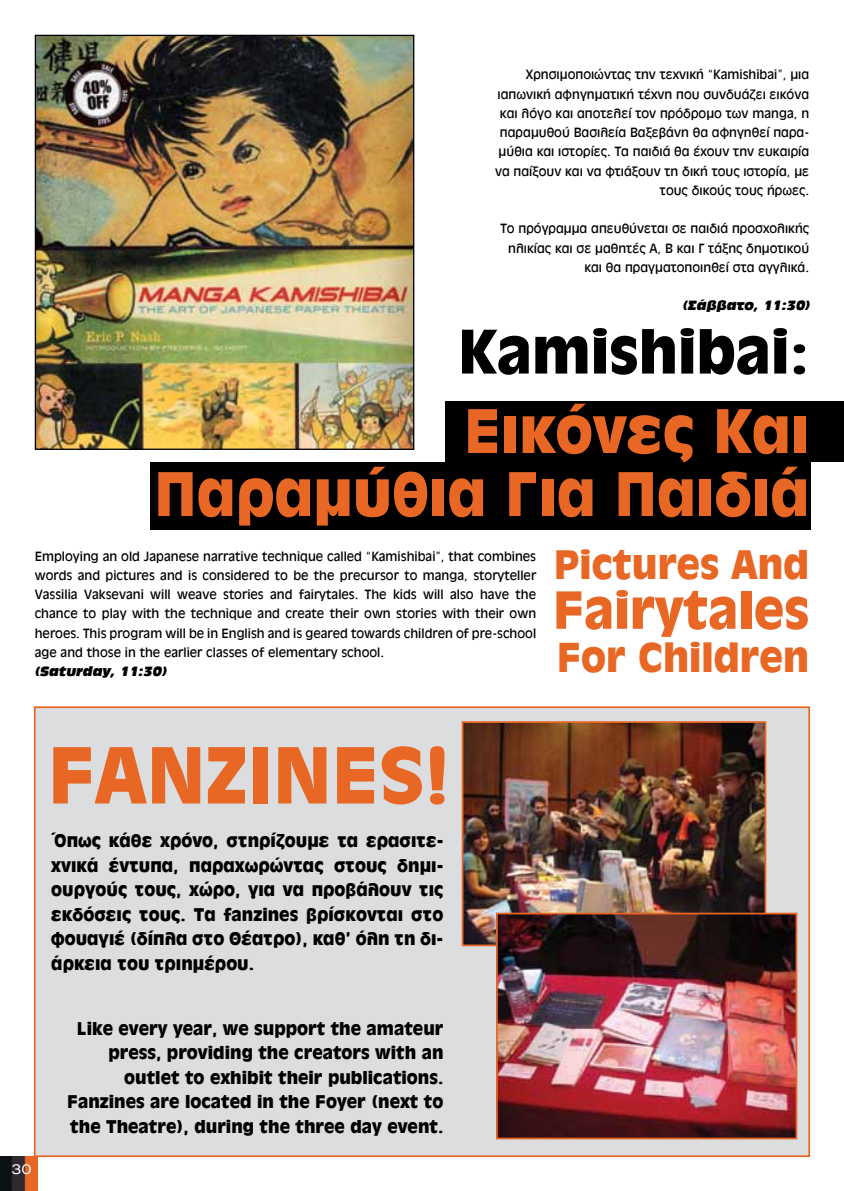
<style>
.page{position:relative;width:844px;height:1191px;background:#fff}
.page>*{position:absolute;margin:0;border:0;box-sizing:border-box;transform-origin:0 0}
.t1{font:900 84.35px "UB Antique Olive";color:#e86725}
.t2{font:900 65.8px/63px "UB Antique Olive";color:#e86725;text-align:right}
.t3{font:900 65.8px "UB Antique Olive";color:#000}
.t4{font:900 56px "UB Antique Olive";color:#e86725}
.t5{font:900 43.75px "UB Antique Olive";color:#e86725}
.t6{font:900 43.05px "UB Antique Olive";color:#e86725}
.t7{font:900 19.25px/24.5px "UB Antique Olive";color:#000;text-align:justify}
.t8{font:14px/19.2px "UB Antique Olive";color:#000;text-align:right}
.t9{font:14px "UB Antique Olive Compact Ita";color:#000}
.t10{font:14px "CF Adaptive Ext";color:#fff}
</style>
<div class="page">
<img style="left:0;top:1156px;width:37px;height:35px">
<img style="left:37px;top:37px;width:375px;height:411px">
<div style="left:35px;top:35px;width:379px;height:415px;border:1px solid #000"></div>
<div style="left:445px;top:401px;width:398px;height:61px;background:#000"></div>
<div style="left:150px;top:461px;width:660px;height:68px;background:#000"></div>
<div style="left:34px;top:706px;width:775px;height:451px;background:#dcddde;border:2px solid #e86725"></div>
<img style="left:464px;top:724px;width:299px;height:219px">
<div style="left:461px;top:721px;width:305px;height:225px;border:2px solid #e86725"></div>
<img style="left:499px;top:915px;width:295px;height:221px">
<div style="left:496px;top:912px;width:301px;height:227px;border:2px solid #e86725"></div>
<p class="t8" style="left:495px;top:65px;width:315px">Χρησιμοποιώντας την τεχνική “Kamishibai”, μια ιαπωνική αφηγηματική τέχνη που συνδυάζει εικόνα και λόγο και αποτελεί τον πρόδρομο των manga, η παραμυθού Βασιλεία Βαξεβάνη θα αφηγηθεί παρα&shy;μύθια και ιστορίες. Τα παιδιά θα έχουν την ευκαιρία να παίξουν και να φτιάξουν τη δική τους ιστορία, με τους δικούς τους ήρωες.</p>
<p class="t8" style="left:500px;top:219px;width:310px">Το πρόγραμμα απευθύνεται σε παιδιά προσχολικής ηλικίας και σε μαθητές Α, Β και Γ τάξης δημοτικού και θα πραγματοποιηθεί στα αγγλικά.</p>
<p class="t9" style="left:682px;top:298px;width:128px">(Σάββατο, 11:30)</p>
<h2 class="t3" style="left:457px;top:316px;width:353px">Kamishibai:</h2>
<h2 class="t2" style="left:154px;top:400px;width:656px">Εικόνες Και<br>Παραμύθια Για Παιδιά</h2>
<h3 class="t6" style="left:553px;top:541px;width:257px">Pictures And</h3>
<h3 class="t4" style="left:552px;top:580px;width:258px">Fairytales</h3>
<h3 class="t5" style="left:556px;top:633px;width:254px">For Children</h3>
<p class="t8" style="left:35px;top:546px;width:503px;text-align:justify">Employing an old Japanese narrative technique called “Kamishibai”, that combines words and pictures and is considered to be the precursor to manga, storyteller Vassilia Vaksevani will weave stories and fairytales. The kids will also have the chance to play with the technique and create their own stories with their own heroes. This program will be in English and is geared towards children of pre-school age and those in the earlier classes of elementary school.</p>
<p class="t9" style="left:35px;top:664px;width:133px">(Saturday, 11:30)</p>
<h1 class="t1" style="left:48px;top:729px;width:403px">FANZINES!</h1>
<h3 class="t7" style="left:51px;top:828px;width:393px">Όπως κάθε χρόνο, στηρίζουμε τα ερασιτε&shy;χνικά έντυπα, παραχωρώντας στους δημι&shy;ουργούς τους, χώρο, για να προβάλουν τις εκδόσεις τους. Tα fanzines βρίσκονται στο φουαγιέ (δίπλα στο Θέατρο), καθ’ όλη τη δι&shy;άρκεια του τριημέρου.</h3>
<p class="t10" style="left:11px;top:1161px;width:21px">30</p>
<h3 class="t7" style="left:67px;top:1016px;width:377px;text-align:right">Like every year, we support the amateur press, providing the creators with an outlet to exhibit their publications.<br>Fanzines are located in the Foyer (next to the Theatre), during the three day event.</h3>
</div>
